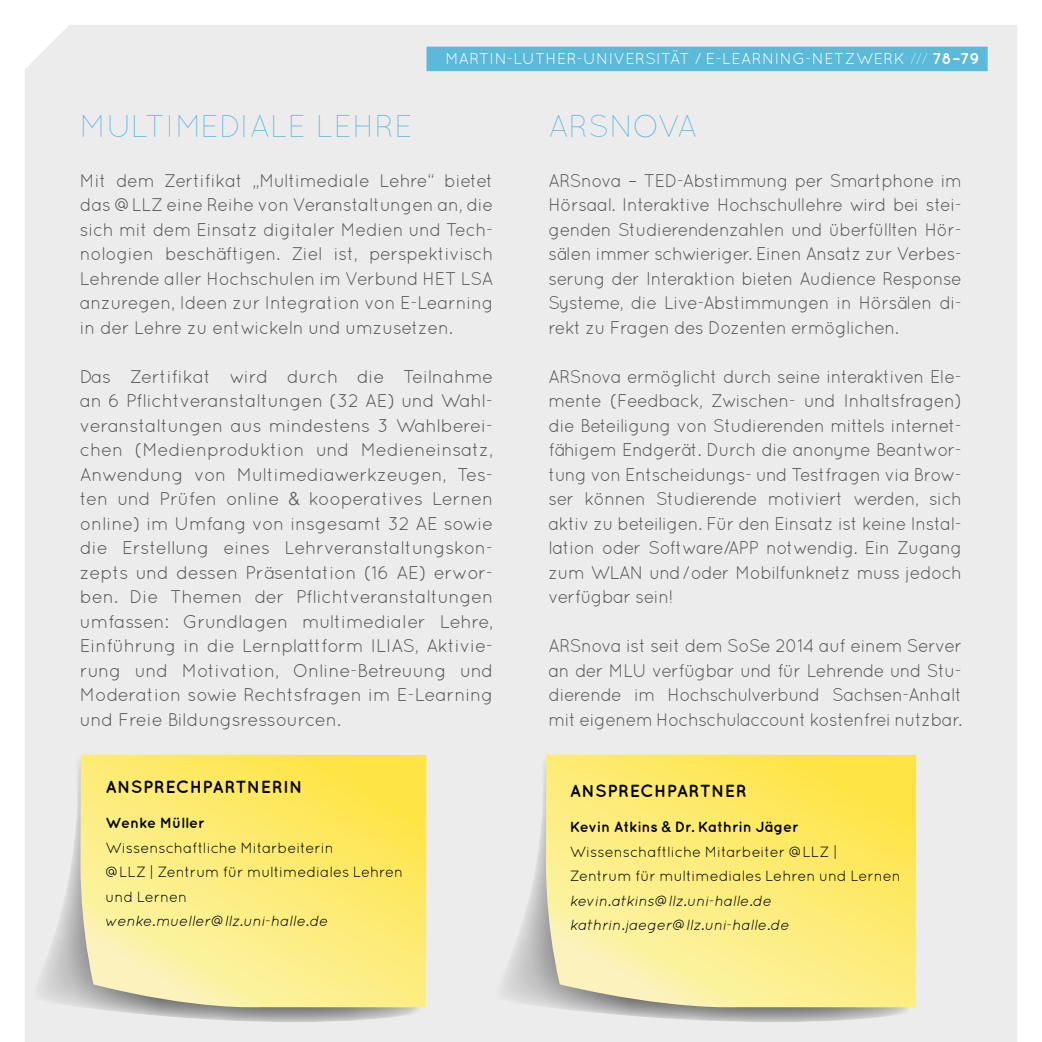
<style>
.page{position:relative;width:1042px;height:1042px;background:#fff}
.page>*{position:absolute;margin:0;border:0;box-sizing:border-box;transform-origin:0 0}
.t1{font:300 31.5px "Quicksand";color:#5bb9d9}
.t2{font:300 31.5px "Quicksand";letter-spacing:-.02em;color:#5bb9d9}
.t3{font:18.38px/24.5px "Quicksand";letter-spacing:-.015em;color:#565656;text-align:justify}
.t4{font:18.38px/24.5px "Quicksand";letter-spacing:-.015em;color:#565656;text-align:justify;scale:.96 1}
.t5{font:700 17.5px "Quicksand";letter-spacing:.02em;color:#000}
.t6{font:15.75px "Quicksand";letter-spacing:.02em;color:#fff}
.t7{font:14.88px/24.5px "Quicksand";letter-spacing:-.01em;color:#000}
.t8{font:italic 14.88px/24.5px "Quicksand";letter-spacing:-.01em;color:#000}
.t9{font:700 14.88px "Quicksand";letter-spacing:-.01em;color:#000}
.s1{font-weight:300}
.s2{font-weight:700}
.s3{font-family:"Helvetica Neue LT Std";font-weight:300}
.s4{font-family:"Helvetica Neue LT Std";font-weight:500}
</style>
<div class="page">
<div style="left:25px;top:25px;width:992px;height:1017px;background:#ececed"></div>
<svg style="left:28px;top:755px;width:393px;height:267px;background:#dbdbdc"></svg>
<svg style="left:79px;top:754px;width:347px;height:256px;background:#f9e97c"></svg>
<svg style="left:490px;top:755px;width:421px;height:267px;background:#dcdcdd"></svg>
<svg style="left:544px;top:754px;width:372px;height:256px;background:#f9e97c"></svg>
<div style="left:426px;top:47px;width:561px;height:24px;background:#5bb9d9"></div>
<p class="t6" style="left:445px;top:50px;width:536px">MARTIN-LUTHER-UNIVERSITÄT / E-LEARNING-NETZWERK <span class="s1">///</span> <span class="s2">78–79</span></p>
<h1 class="t1" style="left:80px;top:108px;width:335px">MULTIMEDIALE LEHRE</h1>
<p class="t3" style="left:80px;top:168px;width:415px">Mit dem Zertifikat „Multimediale Lehre“ bietet das @LLZ eine Reihe von Veranstaltungen an, die sich mit dem Einsatz digitaler Medien und Tech&shy;nologien beschäftigen. Ziel ist, perspektivisch Lehrende aller Hochschulen im Verbund HET LSA anzuregen, Ideen zur Integration von E-Learning in der Lehre zu entwickeln und umzusetzen.</p>
<p class="t3" style="left:80px;top:364px;width:415px;text-align:left">Das Zertifikat wird durch die Teilnahme an 6 Pflichtveranstaltungen (32 AE) und Wahl&shy;veranstaltungen aus mindestens 3 Wahlberei&shy;chen (Medienproduktion und Medieneinsatz, Anwendung von Multimediawerkzeugen, Tes&shy;ten und Prüfen online <span class="s3">&amp;</span> kooperatives Lernen online) im Umfang von insgesamt 32 AE sowie die Erstellung eines Lehrveranstaltungskon&shy;zepts und dessen Präsentation (16 AE) erwor&shy;ben. Die Themen der Pflichtveranstaltungen umfassen: Grundlagen multimedialer Lehre, Einführung in die Lernplattform ILIAS, Aktivie&shy;rung und Motivation, Online-Betreuung und Moderation sowie Rechtsfragen im E-Learning und Freie Bildungsressourcen.</p>
<p class="t5" style="left:105px;top:776px;width:199px">ANSPRECHPARTNERIN</p>
<p class="t9" style="left:105px;top:814px;width:101px">Wenke Müller</p>
<p class="t7" style="left:105px;top:835px;width:299px">Wissenschaftliche Mitarbeiterin<br>@LLZ | Zentrum für multimediales Lehren und Lernen</p>
<p class="t8" style="left:105px;top:909px;width:224px">wenke.mueller@llz.uni-halle.de</p>
<h1 class="t2" style="left:548px;top:108px;width:150px">ARSNOVA</h1>
<p class="t4" style="left:548px;top:168px;width:432px">ARSnova – TED-Abstimmung per Smartphone im Hörsaal. Interaktive Hochschullehre wird bei stei&shy;genden Studierendenzahlen und überfüllten Hör&shy;sälen immer schwieriger. Einen Ansatz zur Verbes&shy;serung der Interaktion bieten Audience Response Systeme, die Live-Abstimmungen in Hörsälen di&shy;rekt zu Fragen des Dozenten ermöglichen.</p>
<p class="t4" style="left:548px;top:364px;width:432px">ARSnova ermöglicht durch seine interaktiven Ele&shy;mente (Feedback, Zwischen- und Inhaltsfragen) die Beteiligung von Studierenden mittels internet&shy;fähigem Endgerät. Durch die anonyme Beantwor&shy;tung von Entscheidungs- und Testfragen via Brow&shy;ser können Studierende motiviert werden, sich aktiv zu beteiligen. Für den Einsatz ist keine Instal&shy;lation oder Software/APP notwendig. Ein Zugang zum WLAN und/oder Mobilfunknetz muss jedoch verfügbar sein!</p>
<p class="t4" style="left:548px;top:633px;width:432px">ARSnova ist seit dem SoSe 2014 auf einem Server an der MLU verfügbar und für Lehrende und Stu&shy;dierende im Hochschulverbund Sachsen-Anhalt mit eigenem Hochschulaccount kostenfrei nutzbar.</p>
<p class="t5" style="left:570px;top:780px;width:179px">ANSPRECHPARTNER</p>
<p class="t7" style="left:570px;top:814px;width:333px"><span class="s2">Kevin Atkins</span> <span class="s4">&amp;</span> <span class="s2">Dr. Kathrin Jäger<br></span>Wissenschaftliche Mitarbeiter @LLZ |<br>Zentrum für multimediales Lehren und Lernen</p>
<p class="t8" style="left:570px;top:888px;width:221px">kevin.atkins@llz.uni-halle.de kathrin.jaeger@llz.uni-halle.de</p>
</div>
